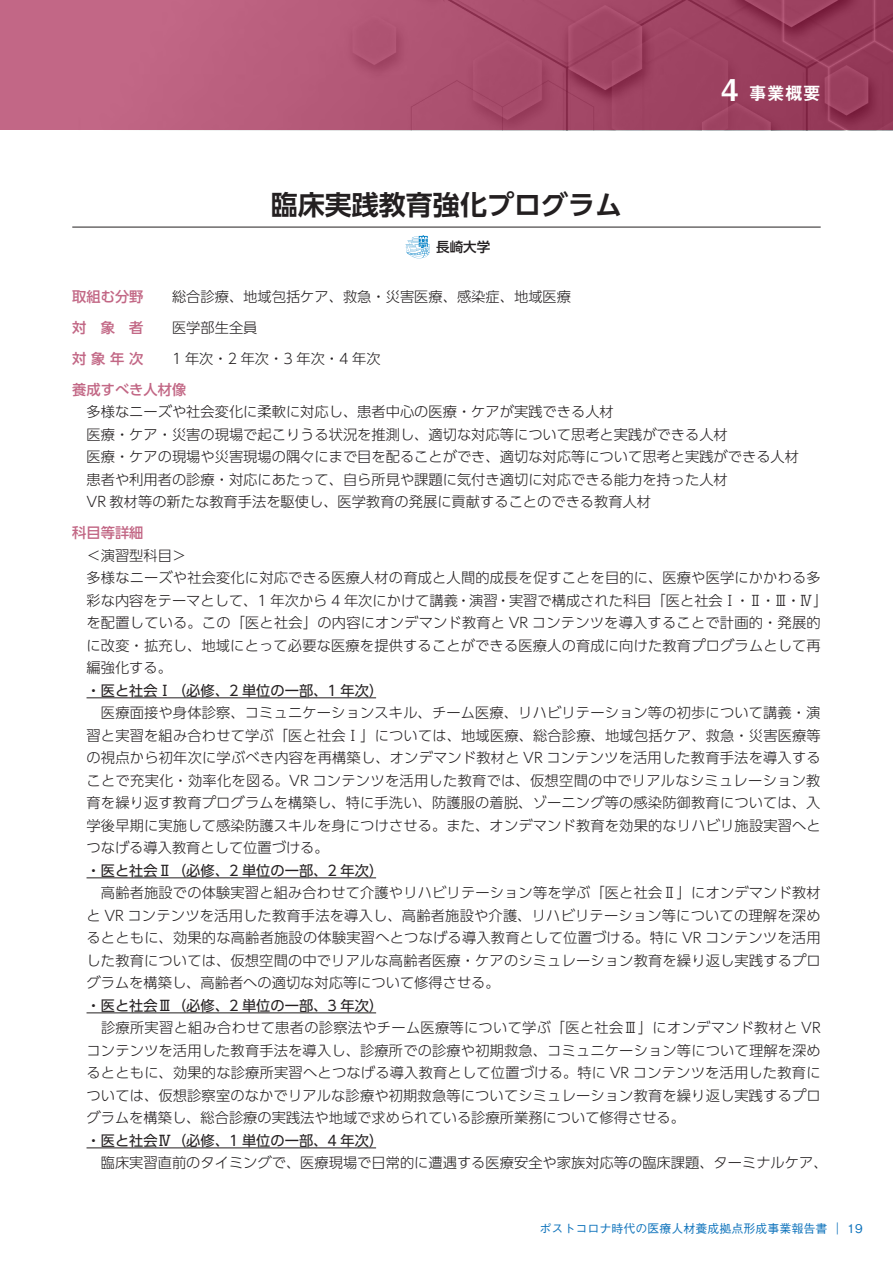
<style>
.page{position:relative;width:893px;height:1263px;background:#fff}
.page>*{position:absolute;margin:0;border:0;box-sizing:border-box;transform-origin:0 0}
.UD新ゴL{font:700 27px "UD Shin Go Pr 6 N De";color:#231f20}
.t1{font:18px "Midashi Go Pro MB31";color:#fff}
.事業概要_1{font:300 14.25px/22.5px "UD Shin Go Pr 6 N";color:#231f20;text-align:justify}
.事業概要{font:14.25px "UD Shin Go Pr 6 N";color:#231f20}
.事業概要-2{font:300 14.25px "UD Shin Go Pr 6 N";color:#231f20}
.事業概要-3{font:500 14.25px "UD Shin Go Pr 6 N";color:#c26785}
.UD新ゴL-2{font:500 13.5px "UD Shin Go Pr 6 N";color:#231f20}
.t2{font:500 12px "Gothic BBB Pr 6";color:#1074bc}
.s1{font-size:30px}
.s2{font-weight:500;color:#c26785}
</style>
<div class="page">
<img style="left:0;top:0;width:893px;height:130px">
<hr style="left:87px;top:698px;width:289px;height:1px;background:#231f20">
<hr style="left:87px;top:878px;width:289px;height:1px;background:#231f20">
<hr style="left:87px;top:1013px;width:289px;height:1px;background:#231f20">
<hr style="left:87px;top:1148px;width:289px;height:1px;background:#231f20">
<svg style="left:406px;top:235px;width:24px;height:23px"></svg>
<hr style="left:72px;top:227px;width:749px;height:1px;background:#231f20">
<p class="UD新ゴL" style="left:271px;top:183px;width:353px">臨床実践教育強化プログラム</p>
<p class="UD新ゴL-2" style="left:436px;top:236px;width:55px">長崎大学</p>
<p class="t1" style="left:721px;top:79px;width:101px"><span class="s1">4</span> 事業概要</p>
<p class="事業概要-2" style="left:72px;top:285px;width:500px"><span class="s2">取組む分野</span>　　総合診療、地域包括ケア、救急・災害医療、感染症、地域医療</p>
<p class="事業概要-2" style="left:72px;top:316px;width:187px"><span class="s2">対 象 者</span>　　医学部生全員</p>
<p class="事業概要-2" style="left:72px;top:347px;width:310px"><span class="s2">対象年次</span>　　1 年次・2 年次・3 年次・4 年次</p>
<p class="事業概要-3" style="left:72px;top:378px;width:115px">養成すべき人材像</p>
<p class="事業概要_1" style="left:87px;top:400px;width:529px">多様なニーズや社会変化に柔軟に対応し、患者中心の医療・ケアが実践できる人材</p>
<p class="事業概要_1" style="left:87px;top:423px;width:643px">医療・ケア・災害の現場で起こりうる状況を推測し、適切な対応等について思考と実践ができる人材</p>
<p class="事業概要_1" style="left:87px;top:445px;width:714px">医療・ケアの現場や災害現場の隅々にまで目を配ることができ、適切な対応等について思考と実践ができる人材</p>
<p class="事業概要_1" style="left:87px;top:468px;width:643px">患者や利用者の診療・対応にあたって、自ら所見や課題に気付き適切に対応できる能力を持った人材</p>
<p class="事業概要_1" style="left:87px;top:490px;width:566px">VR 教材等の新たな教育手法を駆使し、医学教育の発展に貢献することのできる教育人材</p>
<p class="事業概要-3" style="left:72px;top:521px;width:73px">科目等詳細</p>
<p class="事業概要_1" style="left:87px;top:544px;width:101px">＜演習型科目＞</p>
<p class="事業概要_1" style="left:87px;top:566px;width:743px;text-align:left">多様なニーズや社会変化に対応できる医療人材の育成と人間的成長を促すことを目的に、医療や医学にかかわる多彩な内容をテーマとして、1 年次から 4 年次にかけて講義・演習・実習で構成された科目「医と社会Ⅰ・Ⅱ・Ⅲ・Ⅳ」を配置している。この「医と社会」の内容にオンデマンド教育と VR コンテンツを導入することで計画的・発展的に改変・拡充し、地域にとって必要な医療を提供することができる医療人の育成に向けた教育プログラムとして再編強化する。</p>
<p class="事業概要" style="left:87px;top:679px;width:298px">・医と社会Ⅰ（必修、2 単位の一部、1 年次）</p>
<p class="事業概要_1" style="left:87px;top:701px;width:736px">　医療面接や身体診察、コミュニケーションスキル、チーム医療、リハビリテーション等の初歩について講義・演習と実習を組み合わせて学ぶ「医と社会Ⅰ」については、地域医療、総合診療、地域包括ケア、救急・災害医療等の視点から初年次に学ぶべき内容を再構築し、オンデマンド教材と VR コンテンツを活用した教育手法を導入することで充実化・効率化を図る。VR コンテンツを活用した教育では、仮想空間の中でリアルなシミュレーション教育を繰り返す教育プログラムを構築し、特に手洗い、防護服の着脱、ゾーニング等の感染防御教育については、入学後早期に実施して感染防護スキルを身につけさせる。また、オンデマンド教育を効果的なリハビリ施設実習へとつなげる導入教育として位置づける。</p>
<p class="事業概要" style="left:87px;top:859px;width:298px">・医と社会Ⅱ（必修、2 単位の一部、2 年次）</p>
<p class="事業概要_1" style="left:87px;top:881px;width:736px">　高齢者施設での体験実習と組み合わせて介護やリハビリテーション等を学ぶ「医と社会Ⅱ」にオンデマンド教材と VR コンテンツを活用した教育手法を導入し、高齢者施設や介護、リハビリテーション等についての理解を深めるとともに、効果的な高齢者施設の体験実習へとつなげる導入教育として位置づける。特に VR コンテンツを活用した教育については、仮想空間の中でリアルな高齢者医療・ケアのシミュレーション教育を繰り返し実践するプログラムを構築し、高齢者への適切な対応等について修得させる。</p>
<p class="事業概要" style="left:87px;top:994px;width:298px">・医と社会Ⅲ（必修、2 単位の一部、3 年次）</p>
<p class="事業概要_1" style="left:87px;top:1016px;width:736px">　診療所実習と組み合わせて患者の診察法やチーム医療等について学ぶ「医と社会Ⅲ」にオンデマンド教材と VRコンテンツを活用した教育手法を導入し、診療所での診療や初期救急、コミュニケーション等について理解を深めるとともに、効果的な診療所実習へとつなげる導入教育として位置づける。特に VR コンテンツを活用した教育については、仮想診察室のなかでリアルな診療や初期救急等についてシミュレーション教育を繰り返し実践するプログラムを構築し、総合診療の実践法や地域で求められている診療所業務について修得させる。</p>
<p class="事業概要" style="left:87px;top:1129px;width:298px">・医と社会Ⅳ（必修、1 単位の一部、4 年次）</p>
<p class="事業概要_1" style="left:87px;top:1151px;width:743px">　臨床実習直前のタイミングで、医療現場で日常的に遭遇する医療安全や家族対応等の臨床課題、ターミナルケア、</p>
<p class="t2" style="left:539px;top:1218px;width:325px">ポストコロナ時代の医療人材養成拠点形成事業報告書｜ 19</p>
</div>
